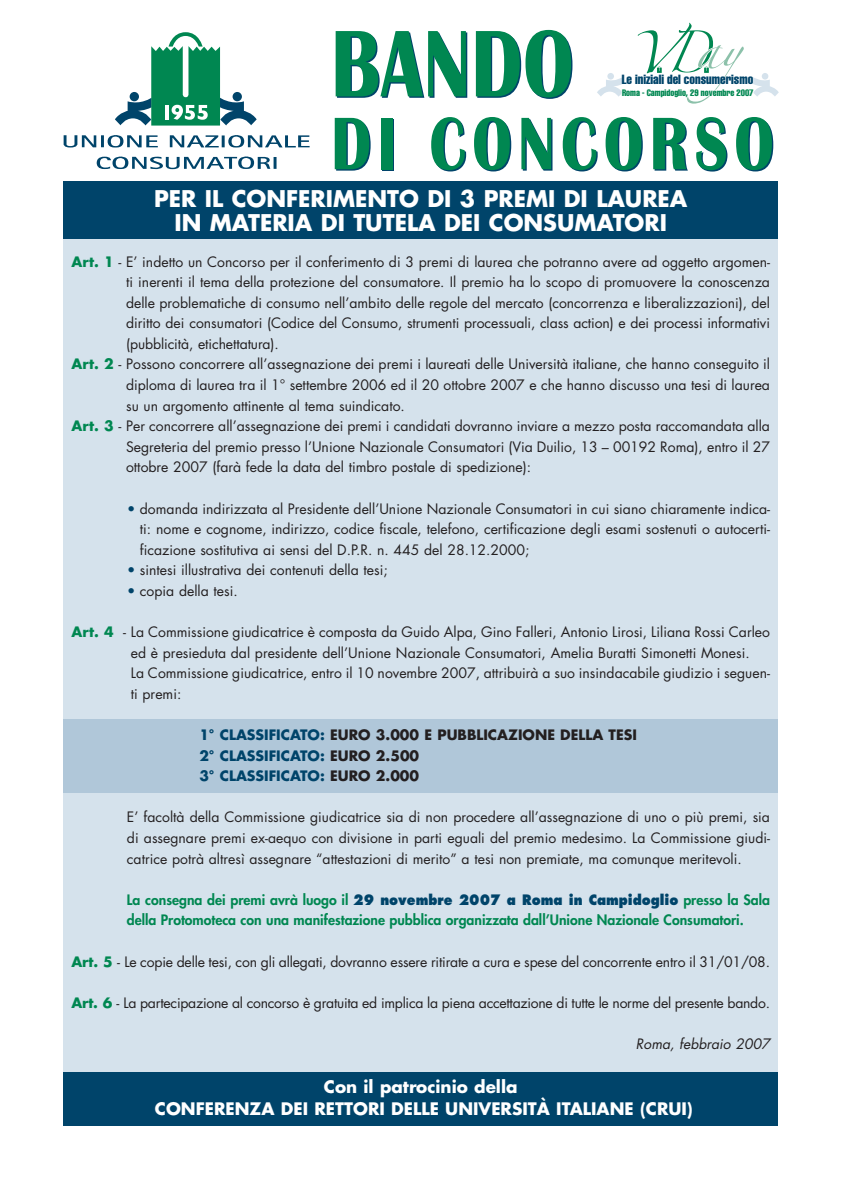
<style>
.page{position:relative;width:842px;height:1191px;background:#fff}
.page>*{position:absolute;margin:0;border:0;box-sizing:border-box;transform-origin:0 0}
.t1{font:700 98px "Britannic";letter-spacing:.02em;color:#008751;scale:.78 1}
.t2{font:700 77px "Britannic";letter-spacing:.11em;color:#008751;scale:.78 1}
.t3{font:700 22.4px/23.8px "Futura";color:#fff;text-align:center}
.t4{font:700 16.8px/22.1px "Futura";color:#fff;text-align:center}
.t5{font:14px/20.6px "Futura";color:#231f20;text-align:justify}
.t6{font:800 14px/20.6px "Futura";color:#008751}
.t7{font:14px "Futura";letter-spacing:-.02em;color:#231f20}
.t8{font:700 14px/20.6px "Futura";color:#231f20}
.t9{font:italic 14px "Futura";color:#231f20}
.t10{font:extra-condensed 13.1px "Helvetica";color:#00446a}
.t11{font:extra-condensed 9.2px "Helvetica";color:#008751}
.s1{font-weight:700;color:#008751}
.s2{color:#00446a}
</style>
<div class="page">
<div style="left:64px;top:193px;width:714px;height:932px;background:#d5e2ec"></div>
<div style="left:64px;top:181px;width:714px;height:57px;background:#00446a"></div>
<div style="left:64px;top:1072px;width:714px;height:53px;background:#00446a"></div>
<svg style="left:64px;top:135px;width:246px;height:13px"></svg>
<svg style="left:97px;top:156px;width:180px;height:13px"></svg>
<svg style="left:115px;top:32px;width:142px;height:94px"></svg>
<svg style="left:597px;top:23px;width:182px;height:81px"></svg>
<div style="left:64px;top:719px;width:714px;height:73px;background:#b0c7d9"></div>
<h1 class="t1" style="left:331px;top:30px;width:312px">BANDO</h1>
<h2 class="t2" style="left:331px;top:117px;width:569px">DI CONCORSO</h2>
<p class="t10" style="left:622px;top:75px;width:133px">Le iniziali del consumerismo</p>
<p class="t11" style="left:622px;top:89px;width:133px">Roma - Campidoglio, 29 novembre 2007</p>
<h3 class="t3" style="left:154px;top:189px;width:535px">PER IL CONFERIMENTO DI 3 PREMI DI LAUREA<br>IN MATERIA DI TUTELA DEI CONSUMATORI</h3>
<p class="t5" style="left:71px;top:252px;width:700px"><span class="s1">Art. 1</span> - E’ indetto un Concorso per il conferimento di 3 premi di laurea che potranno avere ad oggetto argomen-</p>
<p class="t5" style="left:126px;top:273px;width:645px">ti inerenti il tema della protezione del consumatore. Il premio ha lo scopo di promuovere la conoscenza</p>
<p class="t5" style="left:126px;top:293px;width:645px">delle problematiche di consumo nell’ambito delle regole del mercato (concorrenza e liberalizzazioni), del</p>
<p class="t5" style="left:126px;top:314px;width:645px">diritto dei consumatori (Codice del Consumo, strumenti processuali, class action) e dei processi informativi</p>
<p class="t5" style="left:126px;top:334px;width:154px">(pubblicità, etichettatura).</p>
<p class="t5" style="left:71px;top:355px;width:700px"><span class="s1">Art. 2</span> - Possono concorrere all’assegnazione dei premi i laureati delle Università italiane, che hanno conseguito il</p>
<p class="t5" style="left:126px;top:376px;width:645px">diploma di laurea tra il 1° settembre 2006 ed il 20 ottobre 2007 e che hanno discusso una tesi di laurea</p>
<p class="t5" style="left:126px;top:396px;width:280px">su un argomento attinente al tema suindicato.</p>
<p class="t5" style="left:71px;top:417px;width:700px"><span class="s1">Art. 3</span> - Per concorrere all’assegnazione dei premi i candidati dovranno inviare a mezzo posta raccomandata alla</p>
<p class="t5" style="left:126px;top:437px;width:645px">Segreteria del premio presso l’Unione Nazionale Consumatori (Via Duilio, 13 – 00192 Roma), entro il 27</p>
<p class="t5" style="left:126px;top:458px;width:406px">ottobre 2007 (farà fede la data del timbro postale di spedizione):</p>
<p class="t5" style="left:140px;top:499px;width:632px;text-indent:-13px"><span class="s2">•</span> domanda indirizzata al Presidente dell’Unione Nazionale Consumatori in cui siano chiaramente indica&shy;ti: nome e cognome, indirizzo, codice fiscale, telefono, certificazione degli esami sostenuti o autocerti&shy;ficazione sostitutiva ai sensi del D.P.R. n. 445 del 28.12.2000;</p>
<p class="t5" style="left:127px;top:561px;width:262px"><span class="s2">•</span> sintesi illustrativa dei contenuti della tesi;</p>
<p class="t5" style="left:127px;top:581px;width:112px"><span class="s2">•</span> copia della tesi.</p>
<p class="t5" style="left:131px;top:623px;width:641px;text-align:left;text-indent:-59px"><span class="s1">Art. 4</span> - La Commissione giudicatrice è composta da Guido Alpa, Gino Falleri, Antonio Lirosi, Liliana Rossi Carleo ed è presieduta dal presidente dell’Unione Nazionale Consumatori, Amelia Buratti Simonetti Monesi.<br>La Commissione giudicatrice, entro il 10 novembre 2007, attribuirà a suo insindacabile giudizio i seguen&shy;ti premi:</p>
<p class="t8" style="left:199px;top:725px;width:439px"><span class="s2">1° CLASSIFICATO:</span> EURO 3.000 E PUBBLICAZIONE DELLA TESI<br><span class="s2">2° CLASSIFICATO:</span> EURO 2.500<br><span class="s2">3° CLASSIFICATO:</span> EURO 2.000</p>
<p class="t5" style="left:127px;top:808px;width:645px">E’ facoltà della Commissione giudicatrice sia di non procedere all’assegnazione di uno o più premi, sia di assegnare premi ex-aequo con divisione in parti eguali del premio medesimo. La Commissione giudi&shy;catrice potrà altresì assegnare “attestazioni di merito” a tesi non premiate, ma comunque meritevoli.</p>
<p class="t6" style="left:127px;top:890px;width:644px">La consegna dei premi avrà luogo il <span class="s2">29 novembre 2007 a Roma in Campidoglio</span> presso la Sala della Protomoteca con una manifestazione pubblica organizzata dall’Unione Nazionale Consumatori.</p>
<p class="t5" style="left:71px;top:952px;width:700px"><span class="s1">Art. 5</span> - Le copie delle tesi, con gli allegati, dovranno essere ritirate a cura e spese del concorrente entro il 31/01/08.</p>
<p class="t7" style="left:71px;top:996px;width:700px"><span class="s1">Art. 6</span> - La partecipazione al concorso è gratuita ed implica la piena accettazione di tutte le norme del presente bando.</p>
<p class="t9" style="left:636px;top:1037px;width:138px">Roma, febbraio 2007</p>
<p class="t4" style="left:155px;top:1077px;width:539px">Con il patrocinio della<br>CONFERENZA DEI RETTORI DELLE UNIVERSITÀ ITALIANE (CRUI)</p>
</div>
